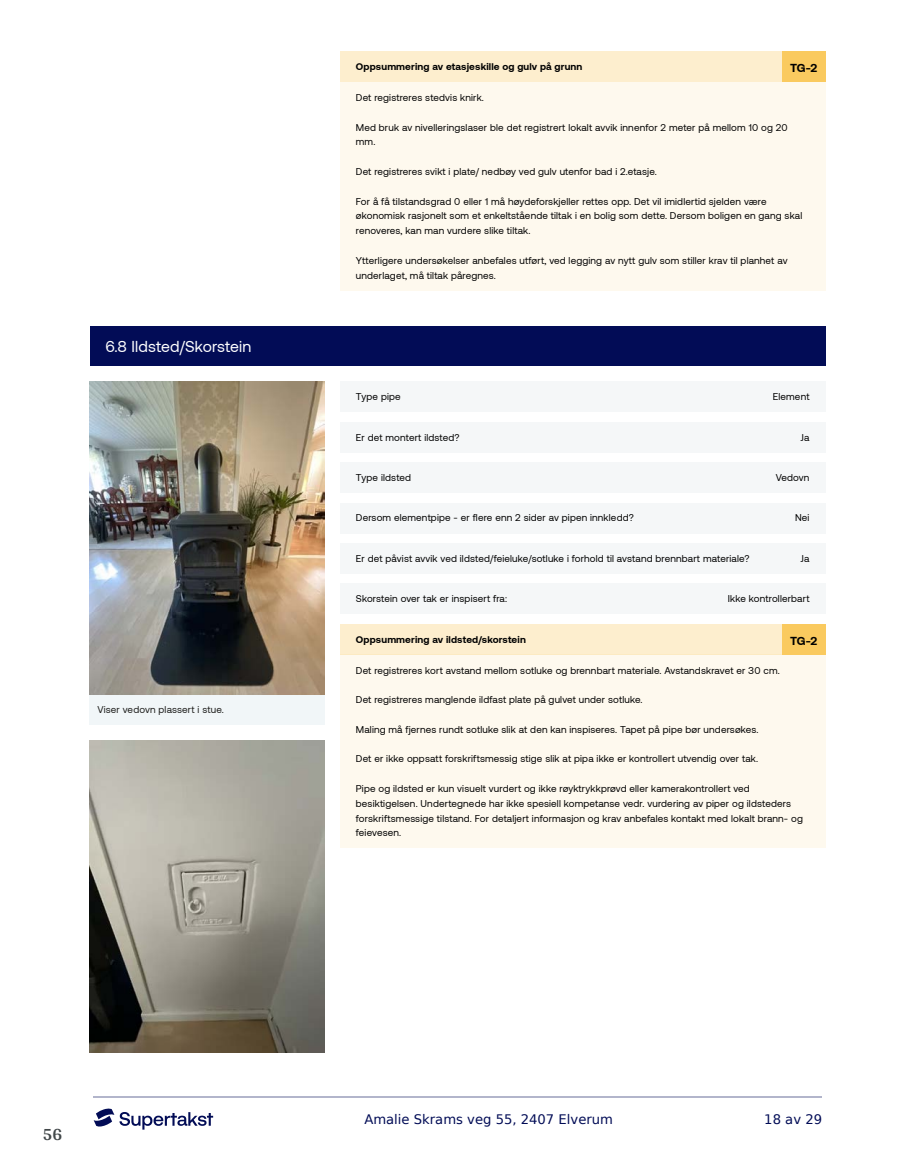
<style>
.page{position:relative;width:915px;height:1172px;background:#fff}
.page>*{position:absolute;margin:0;border:0;box-sizing:border-box;transform-origin:0 0}
.t1{font:700 18px "Arya";color:#414749}
.t2{font:15.75px "Aeonik";letter-spacing:.01em;color:#fff}
.t3{font:13.2px "DejaVu Sans";color:#020c56}
.t4{font:700 11.85px "Aeonik";color:#000}
.t5{font:9.9px/14.9px "Aeonik";letter-spacing:.015em;color:#000}
.t6{font:700 9.9px "Aeonik";letter-spacing:.015em;color:#000}
.t7{font:9.9px "Aeonik";letter-spacing:.015em;color:#1d1d1b}
</style>
<div class="page">
<hr style="left:93px;top:1097px;width:728px;height:1px;background:#b2b5cb">
<svg style="left:94px;top:1108px;width:119px;height:21px"></svg>
<div style="left:89px;top:326px;width:736px;height:39px;background:#020c56"></div>
<div style="left:340px;top:82px;width:485px;height:208px;background:#fef9ee"></div>
<div style="left:89px;top:694px;width:235px;height:31px;background:#f1f6f8"></div>
<img style="left:89px;top:381px;width:235px;height:313px">
<img style="left:89px;top:741px;width:235px;height:311px">
<div style="left:340px;top:655px;width:485px;height:193px;background:#fef9ee"></div>
<div style="left:340px;top:52px;width:485px;height:30px;background:#fdeece"></div>
<div style="left:781px;top:52px;width:44px;height:30px;background:#faca5f"></div>
<div style="left:340px;top:381px;width:485px;height:31px;background:#f5f7f8"></div>
<div style="left:340px;top:422px;width:485px;height:30px;background:#f5f7f8"></div>
<div style="left:340px;top:462px;width:485px;height:31px;background:#f5f7f8"></div>
<div style="left:340px;top:503px;width:485px;height:30px;background:#f5f7f8"></div>
<div style="left:340px;top:543px;width:485px;height:31px;background:#f5f7f8"></div>
<div style="left:340px;top:584px;width:485px;height:30px;background:#f5f7f8"></div>
<div style="left:340px;top:624px;width:485px;height:31px;background:#fdeece"></div>
<div style="left:781px;top:624px;width:44px;height:31px;background:#faca5f"></div>
<h2 class="t2" style="left:105px;top:338px;width:147px">6.8 Ildsted/Skorstein</h2>
<p class="t7" style="left:97px;top:704px;width:128px">Viser vedovn plassert i stue.</p>
<p class="t6" style="left:356px;top:61px;width:228px">Oppsummering av etasjeskille og gulv på grunn</p>
<p class="t4" style="left:789px;top:61px;width:29px">TG-2</p>
<p class="t5" style="left:356px;top:90px;width:129px">Det registreres stedvis knirk.</p>
<p class="t5" style="left:356px;top:120px;width:433px">Med bruk av nivelleringslaser ble det registrert lokalt avvik innenfor 2 meter på mellom 10 og 20 mm.</p>
<p class="t5" style="left:356px;top:164px;width:302px">Det registreres svikt i plate/ nedbøy ved gulv utenfor bad i 2.etasje.</p>
<p class="t5" style="left:356px;top:194px;width:447px">For å få tilstandsgrad 0 eller 1 må høydeforskjeller rettes opp. Det vil imidlertid sjelden være økonomisk rasjonelt som et enkeltstående tiltak i en bolig som dette. Dersom boligen en gang skal renoveres, kan man vurdere slike tiltak.</p>
<p class="t5" style="left:356px;top:253px;width:433px">Ytterligere undersøkelser anbefales utført, ved legging av nytt gulv som stiller krav til planhet av underlaget, må tiltak påregnes.</p>
<p class="t5" style="left:356px;top:389px;width:46px">Type pipe</p>
<p class="t5" style="left:772px;top:389px;width:38px">Element</p>
<p class="t5" style="left:356px;top:430px;width:105px">Er det montert ildsted?</p>
<p class="t5" style="left:800px;top:430px;width:10px">Ja</p>
<p class="t5" style="left:356px;top:470px;width:57px">Type ildsted</p>
<p class="t5" style="left:775px;top:470px;width:35px">Vedovn</p>
<p class="t5" style="left:356px;top:511px;width:279px">Dersom elementpipe - er flere enn 2 sider av pipen innkledd?</p>
<p class="t5" style="left:794px;top:511px;width:16px">Nei</p>
<p class="t5" style="left:356px;top:551px;width:395px">Er det påvist avvik ved ildsted/feieluke/sotluke i forhold til avstand brennbart materiale?</p>
<p class="t5" style="left:800px;top:551px;width:10px">Ja</p>
<p class="t5" style="left:356px;top:592px;width:153px">Skorstein over tak er inspisert fra:</p>
<p class="t5" style="left:727px;top:592px;width:83px">Ikke kontrollerbart</p>
<p class="t6" style="left:356px;top:634px;width:171px">Oppsummering av ildsted/skorstein</p>
<p class="t4" style="left:789px;top:634px;width:29px">TG-2</p>
<p class="t5" style="left:356px;top:663px;width:425px">Det registreres kort avstand mellom sotluke og brennbart materiale. Avstandskravet er 30 cm.</p>
<p class="t5" style="left:356px;top:692px;width:288px">Det registreres manglende ildfast plate på gulvet under sotluke.</p>
<p class="t5" style="left:356px;top:722px;width:404px">Maling må fjernes rundt sotluke slik at den kan inspiseres. Tapet på pipe bør undersøkes.</p>
<p class="t5" style="left:356px;top:751px;width:403px">Det er ikke oppsatt forskriftsmessig stige slik at pipa ikke er kontrollert utvendig over tak.</p>
<p class="t5" style="left:356px;top:781px;width:448px">Pipe og ildsted er kun visuelt vurdert og ikke røyktrykkprøvd eller kamerakontrollert ved besiktigelsen. Undertegnede har ikke spesiell kompetanse vedr. vurdering av piper og ildsteders forskriftsmessige tilstand. For detaljert informasjon og krav anbefales kontakt med lokalt brann- og feievesen.</p>
<h1 class="t1" style="left:43px;top:1123px;width:21px">56</h1>
<h3 class="t3" style="left:364px;top:1108px;width:250px">Amalie Skrams veg 55, 2407 Elverum</h3>
<h3 class="t3" style="left:764px;top:1108px;width:59px">18 av 29</h3>
</div>
